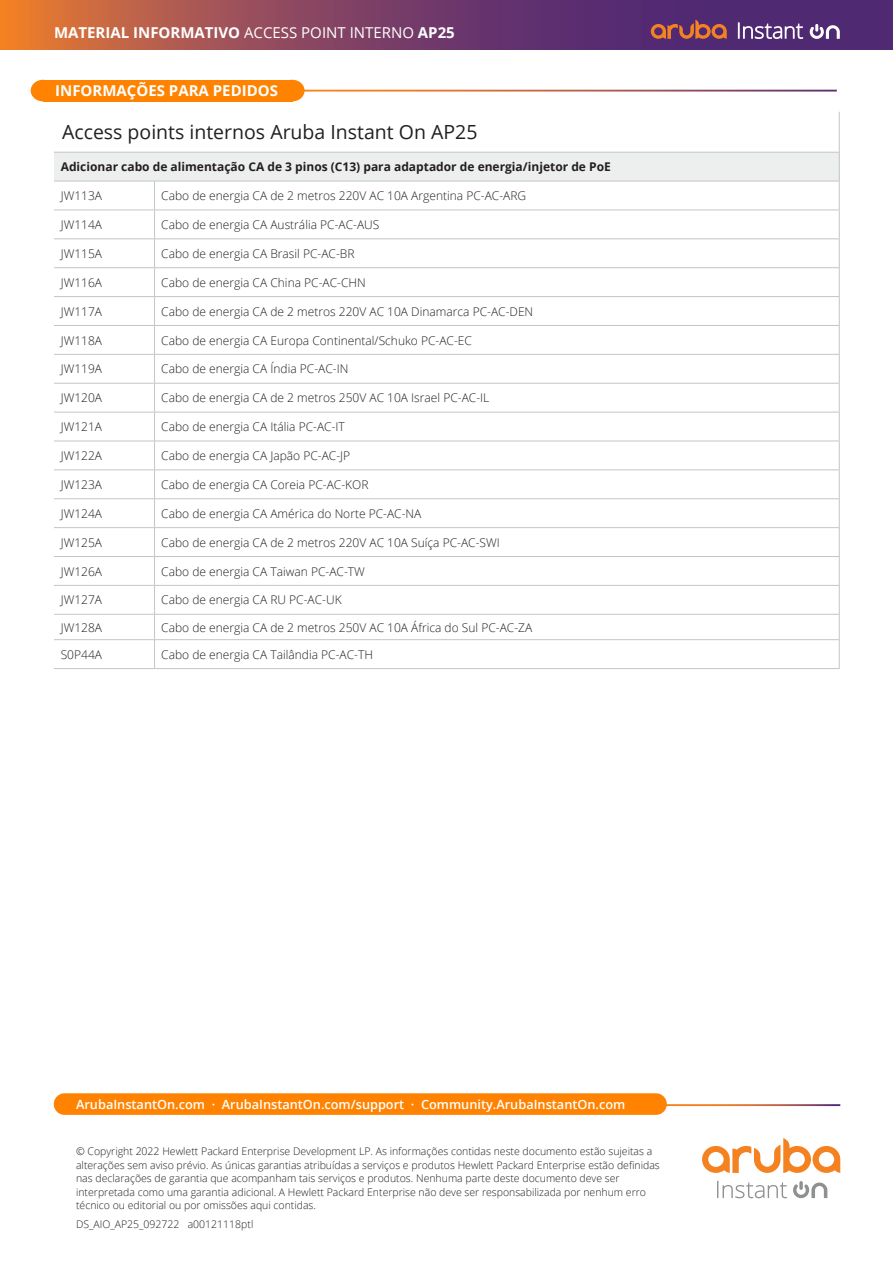
<style>
.page{position:relative;width:893px;height:1263px;background:#fff}
.page>*{position:absolute;margin:0;border:0;box-sizing:border-box;transform-origin:0 0}
.Chart__Title_10_14_B{font:19.5px "Open Sans";color:#231f20}
.Body__Head_10_14_Bol{font:700 15px "Open Sans";color:#fff}
.t1{font:600 12.75px "Open Sans";color:#fff}
.Chart__Text_7_9Light{font:300 12px "Open Sans";color:#231f20}
.Chart__Text_8_10_Lig{font:300 12px "Open Sans";color:#231f20}
.Chart__Text_8_10_Lig-2{font:700 12px "Open Sans";color:#231f20}
.t2{font:300 10.5px/13.5px "Open Sans";color:#231f20}
.s1{font-weight:400}
</style>
<div class="page">
<svg style="left:0;top:0;width:893px;height:49px;background:#824360"></svg>
<div style="left:54px;top:1093px;width:613px;height:22px;background:#ff8300;border-radius:11px"></div>
<svg style="left:793px;top:1181px;width:34px;height:17px"></svg>
<svg style="left:717px;top:1181px;width:70px;height:17px"></svg>
<svg style="left:702px;top:1138px;width:138px;height:35px"></svg>
<svg style="left:651px;top:20px;width:76px;height:19px"></svg>
<svg style="left:810px;top:24px;width:30px;height:15px"></svg>
<svg style="left:738px;top:22px;width:65px;height:17px"></svg>
<div style="left:280px;top:80px;width:25px;height:21px;background:#ff8300;border-radius:50%"></div>
<div style="left:31px;top:80px;width:24px;height:21px;background:#ff8300;border-radius:50%"></div>
<div style="left:43px;top:80px;width:249px;height:21px;background:#ff8300"></div>
<div style="left:54px;top:152px;width:785px;height:29px;background:#edeeee"></div>
<hr style="left:839px;top:112px;width:1px;height:40px;background:#c3c5c8">
<hr style="left:54px;top:210px;width:101px;height:1px;background:#c3c5c8">
<hr style="left:54px;top:239px;width:101px;height:1px;background:#c3c5c8">
<hr style="left:54px;top:267px;width:101px;height:1px;background:#c3c5c8">
<hr style="left:54px;top:296px;width:101px;height:1px;background:#c3c5c8">
<hr style="left:54px;top:325px;width:101px;height:1px;background:#c3c5c8">
<hr style="left:54px;top:354px;width:101px;height:1px;background:#c3c5c8">
<hr style="left:54px;top:383px;width:101px;height:1px;background:#c3c5c8">
<hr style="left:54px;top:412px;width:101px;height:1px;background:#c3c5c8">
<hr style="left:54px;top:441px;width:101px;height:1px;background:#c3c5c8">
<hr style="left:54px;top:470px;width:101px;height:1px;background:#c3c5c8">
<hr style="left:54px;top:498px;width:101px;height:1px;background:#c3c5c8">
<hr style="left:54px;top:527px;width:101px;height:1px;background:#c3c5c8">
<hr style="left:54px;top:556px;width:101px;height:1px;background:#c3c5c8">
<hr style="left:54px;top:585px;width:101px;height:1px;background:#c3c5c8">
<hr style="left:54px;top:614px;width:101px;height:1px;background:#c3c5c8">
<hr style="left:54px;top:639px;width:101px;height:1px;background:#c3c5c8">
<hr style="left:54px;top:668px;width:101px;height:1px;background:#c3c5c8">
<hr style="left:155px;top:210px;width:684px;height:1px;background:#c3c5c8">
<hr style="left:155px;top:239px;width:684px;height:1px;background:#c3c5c8">
<hr style="left:155px;top:267px;width:684px;height:1px;background:#c3c5c8">
<hr style="left:155px;top:296px;width:684px;height:1px;background:#c3c5c8">
<hr style="left:155px;top:325px;width:684px;height:1px;background:#c3c5c8">
<hr style="left:155px;top:354px;width:684px;height:1px;background:#c3c5c8">
<hr style="left:155px;top:383px;width:684px;height:1px;background:#c3c5c8">
<hr style="left:155px;top:412px;width:684px;height:1px;background:#c3c5c8">
<hr style="left:155px;top:441px;width:684px;height:1px;background:#c3c5c8">
<hr style="left:155px;top:470px;width:684px;height:1px;background:#c3c5c8">
<hr style="left:155px;top:498px;width:684px;height:1px;background:#c3c5c8">
<hr style="left:155px;top:527px;width:684px;height:1px;background:#c3c5c8">
<hr style="left:155px;top:556px;width:684px;height:1px;background:#c3c5c8">
<hr style="left:155px;top:585px;width:684px;height:1px;background:#c3c5c8">
<hr style="left:155px;top:614px;width:684px;height:1px;background:#c3c5c8">
<hr style="left:155px;top:639px;width:684px;height:1px;background:#c3c5c8">
<svg style="left:154px;top:182px;width:1px;height:486px"></svg>
<hr style="left:155px;top:668px;width:684px;height:1px;background:#c3c5c8">
<svg style="left:839px;top:152px;width:1px;height:516px"></svg>
<hr style="left:54px;top:152px;width:101px;height:1px;background:#c3c5c8">
<hr style="left:155px;top:152px;width:684px;height:1px;background:#c3c5c8">
<hr style="left:54px;top:181px;width:101px;height:1px;background:#c3c5c8">
<hr style="left:155px;top:181px;width:684px;height:1px;background:#c3c5c8">
<p class="Body__Head_10_14_Bol" style="left:54px;top:22px;width:402px">MATERIAL INFORMATIVO <span class="s1">ACCESS POINT INTERNO</span> AP25</p>
<p class="Body__Head_10_14_Bol" style="left:55px;top:80px;width:224px">INFORMAÇÕES PARA PEDIDOS</p>
<p class="Chart__Title_10_14_B" style="left:62px;top:119px;width:417px">Access points internos Aruba Instant On AP25</p>
<p class="Chart__Text_8_10_Lig-2" style="left:61px;top:158px;width:552px">Adicionar cabo de alimentação CA de 3 pinos (C13) para adaptador de energia/injetor de PoE</p>
<p class="Chart__Text_7_9Light" style="left:61px;top:187px;width:43px">JW113A</p>
<p class="Chart__Text_7_9Light" style="left:161px;top:187px;width:366px">Cabo de energia CA de 2 metros 220V AC 10A Argentina PC-AC-ARG</p>
<p class="Chart__Text_7_9Light" style="left:61px;top:216px;width:43px">JW114A</p>
<p class="Chart__Text_7_9Light" style="left:161px;top:216px;width:220px">Cabo de energia CA Austrália PC-AC-AUS</p>
<p class="Chart__Text_7_9Light" style="left:61px;top:245px;width:43px">JW115A</p>
<p class="Chart__Text_7_9Light" style="left:161px;top:245px;width:195px">Cabo de energia CA Brasil PC-AC-BR</p>
<p class="Chart__Text_7_9Light" style="left:61px;top:274px;width:43px">JW116A</p>
<p class="Chart__Text_7_9Light" style="left:161px;top:274px;width:206px">Cabo de energia CA China PC-AC-CHN</p>
<p class="Chart__Text_7_9Light" style="left:61px;top:303px;width:43px">JW117A</p>
<p class="Chart__Text_7_9Light" style="left:161px;top:303px;width:373px">Cabo de energia CA de 2 metros 220V AC 10A Dinamarca PC-AC-DEN</p>
<p class="Chart__Text_7_9Light" style="left:61px;top:332px;width:43px">JW118A</p>
<p class="Chart__Text_7_9Light" style="left:161px;top:332px;width:312px">Cabo de energia CA Europa Continental/Schuko PC-AC-EC</p>
<p class="Chart__Text_7_9Light" style="left:61px;top:361px;width:43px">JW119A</p>
<p class="Chart__Text_7_9Light" style="left:161px;top:361px;width:189px">Cabo de energia CA Índia PC-AC-IN</p>
<p class="Chart__Text_7_9Light" style="left:61px;top:390px;width:43px">JW120A</p>
<p class="Chart__Text_7_9Light" style="left:161px;top:390px;width:330px">Cabo de energia CA de 2 metros 250V AC 10A Israel PC-AC-IL</p>
<p class="Chart__Text_7_9Light" style="left:61px;top:419px;width:43px">JW121A</p>
<p class="Chart__Text_7_9Light" style="left:161px;top:419px;width:185px">Cabo de energia CA Itália PC-AC-IT</p>
<p class="Chart__Text_7_9Light" style="left:61px;top:447px;width:43px">JW122A</p>
<p class="Chart__Text_7_9Light" style="left:161px;top:447px;width:190px">Cabo de energia CA Japão PC-AC-JP</p>
<p class="Chart__Text_7_9Light" style="left:61px;top:476px;width:43px">JW123A</p>
<p class="Chart__Text_7_9Light" style="left:161px;top:476px;width:209px">Cabo de energia CA Coreia PC-AC-KOR</p>
<p class="Chart__Text_7_9Light" style="left:61px;top:505px;width:43px">JW124A</p>
<p class="Chart__Text_7_9Light" style="left:161px;top:505px;width:262px">Cabo de energia CA América do Norte PC-AC-NA</p>
<p class="Chart__Text_7_9Light" style="left:61px;top:534px;width:43px">JW125A</p>
<p class="Chart__Text_7_9Light" style="left:161px;top:534px;width:340px">Cabo de energia CA de 2 metros 220V AC 10A Suíça PC-AC-SWI</p>
<p class="Chart__Text_8_10_Lig" style="left:61px;top:563px;width:43px">JW126A</p>
<p class="Chart__Text_8_10_Lig" style="left:161px;top:563px;width:205px">Cabo de energia CA Taiwan PC-AC-TW</p>
<p class="Chart__Text_8_10_Lig" style="left:61px;top:592px;width:43px">JW127A</p>
<p class="Chart__Text_8_10_Lig" style="left:161px;top:592px;width:182px">Cabo de energia CA RU PC-AC-UK</p>
<p class="Chart__Text_8_10_Lig" style="left:61px;top:619px;width:43px">JW128A</p>
<p class="Chart__Text_8_10_Lig" style="left:161px;top:619px;width:373px">Cabo de energia CA de 2 metros 250V AC 10A África do Sul PC-AC-ZA</p>
<p class="Chart__Text_8_10_Lig" style="left:61px;top:646px;width:43px">S0P44A</p>
<p class="Chart__Text_8_10_Lig" style="left:161px;top:646px;width:213px">Cabo de energia CA Tailândia PC-AC-TH</p>
<p class="t1" style="left:76px;top:1096px;width:551px">ArubaInstantOn.com · ArubaInstantOn.com/support · Community.ArubaInstantOn.com</p>
<p class="t2" style="left:76px;top:1144px;width:585px">© Copyright 2022 Hewlett Packard Enterprise Development LP. As informações contidas neste documento estão sujeitas a alterações sem aviso prévio. As únicas garantias atribuídas a serviços e produtos Hewlett Packard Enterprise estão definidas nas declarações de garantia que acompanham tais serviços e produtos. Nenhuma parte deste documento deve ser interpretada como uma garantia adicional. A Hewlett Packard Enterprise não deve ser responsabilizada por nenhum erro técnico ou editorial ou por omissões aqui contidas.</p>
<p class="t2" style="left:76px;top:1217px;width:179px">DS_AIO_AP25_092722 a00121118ptl</p>
</div>
